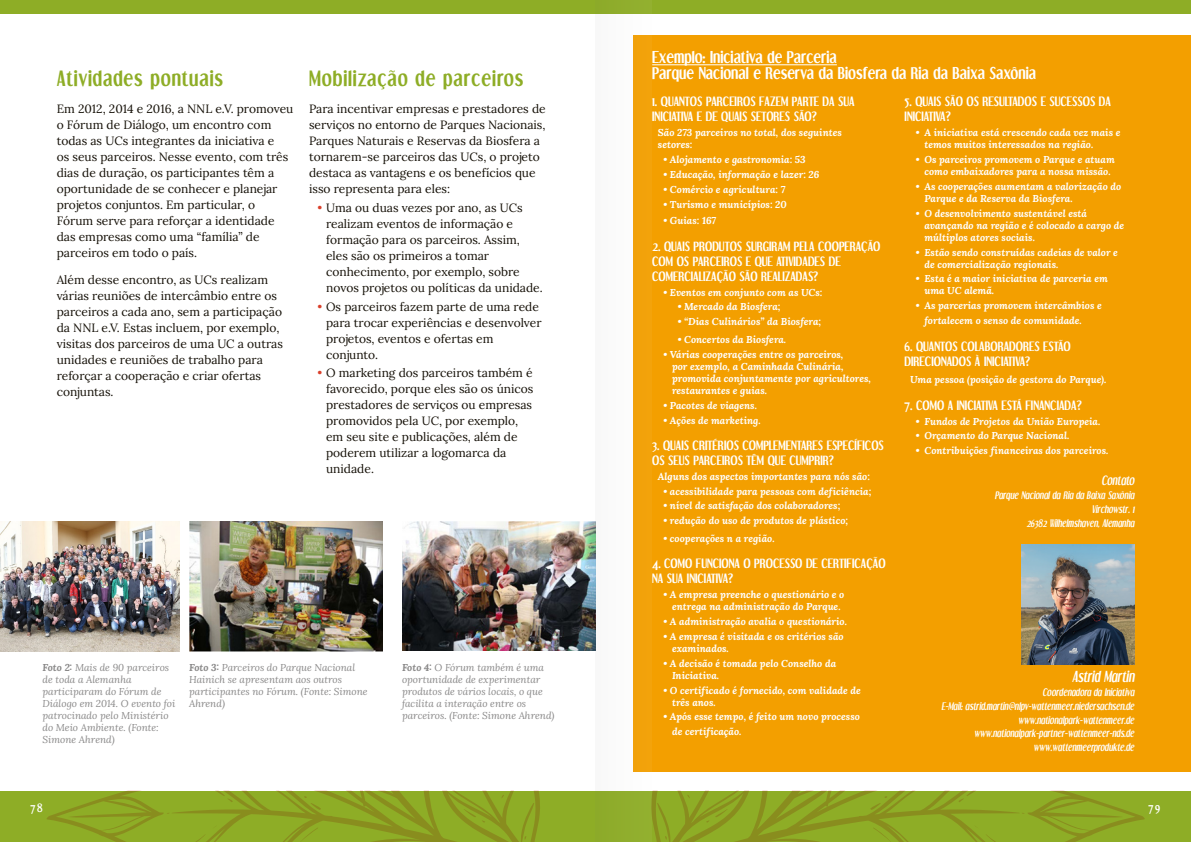
<style>
.page{position:relative;width:1191px;height:842px;background:#fff}
.page>*{position:absolute;margin:0;border:0;box-sizing:border-box;transform-origin:0 0}
.t1{font:700 18px "Dream Orphans";letter-spacing:.05em;color:#8ead26}
.t2{font:700 14px/16px "Dream Orphans";color:#fff}
.t3{font:italic 700 13px "Dream Orphans";color:#fff}
.t4{font:12px/16px "Lora";color:#140f06}
.t5{font:700 11px/15px "Dream Orphans";color:#fff}
.t6{font:italic 700 11px "Dream Orphans";color:#fff}
.t7{font:italic 10px/12px "Lora";color:#fff}
.t8{font:italic 10px/12px "Lora";color:#898888}
.t9{font:700 10px "Dream Orphans";color:#fff}
.t10{font:italic 700 9px/13.8px "Dream Orphans";color:#fff;text-align:right}
.s1{color:#da402b}
</style>
<div class="page">
<div style="left:595px;top:791px;width:596px;height:51px;background:#8ead26"></div>
<div style="left:595px;top:0;width:596px;height:14px;background:#8ead26"></div>
<div style="left:0;top:791px;width:595px;height:51px;background:#8ead26"></div>
<div style="left:0;top:0;width:595px;height:14px;background:#8ead26"></div>
<svg style="left:651px;top:791px;width:494px;height:51px"></svg>
<svg style="left:47px;top:791px;width:493px;height:51px"></svg>
<img style="left:0;top:522px;width:180px;height:129px">
<img style="left:189px;top:522px;width:194px;height:129px">
<img style="left:402px;top:522px;width:193px;height:129px">
<div style="left:633px;top:35px;width:558px;height:736px;background:#f39f00"></div>
<hr style="left:652px;top:65px;width:185px;height:1px;background:#fff">
<img style="left:1021px;top:545px;width:113px;height:120px">
<img style="left:595px;top:35px;width:56px;height:737px">
<h1 class="t1" style="left:57px;top:67px;width:168px">Atividades pontuais</h1>
<p class="t4" style="left:57px;top:100px;width:238px">Em 2012, 2014 e 2016, a NNL e.V. promoveu o Fórum de Diálogo, um encontro com todas as UCs integrantes da iniciativa e<br>os seus parceiros. Nesse evento, com três dias de duração, os participantes têm a oportunidade de se conhecer e planejar projetos conjuntos. Em particular, o Fórum serve para reforçar a identidade das empresas como uma “família” de parceiros em todo o país.</p>
<p class="t4" style="left:57px;top:271px;width:228px">Além desse encontro, as UCs realizam várias reuniões de intercâmbio entre os parceiros a cada ano, sem a participação da NNL e.V. Estas incluem, por exemplo, visitas dos parceiros de uma UC a outras unidades e reuniões de trabalho para reforçar a cooperação e criar ofertas conjuntas.</p>
<h1 class="t1" style="left:309px;top:67px;width:216px">Mobilização de parceiros</h1>
<p class="t4" style="left:309px;top:100px;width:238px">Para incentivar empresas e prestadores de serviços no entorno de Parques Nacionais, Parques Naturais e Reservas da Biosfera a tornarem-se parceiros das UCs, o projeto destaca as vantagens e os benefícios que isso representa para eles:</p>
<p class="t4" style="left:326px;top:199px;width:218px;text-indent:-9px"><span class="s1">•</span> Uma ou duas vezes por ano, as UCs realizam eventos de informação e formação para os parceiros. Assim, eles são os primeiros a tomar conhecimento, por exemplo, sobre novos projetos ou políticas da unidade.</p>
<p class="t4" style="left:326px;top:298px;width:217px;text-indent:-9px"><span class="s1">•</span> Os parceiros fazem parte de uma rede para trocar experiências e desenvolver projetos, eventos e ofertas em conjunto.</p>
<p class="t4" style="left:326px;top:364px;width:209px;text-indent:-9px"><span class="s1">•</span> O marketing dos parceiros também é favorecido, porque eles são os únicos prestadores de serviços ou empresas promovidos pela UC, por exemplo, em seu site e publicações, além de poderem utilizar a logomarca da unidade.</p>
<p class="t8" style="left:43px;top:661px;width:134px">Foto 2: Mais de 90 parceiros de toda a Alemanha participaram do Fórum de<br>Diálogo em 2014. O evento foi patrocinado pelo Ministério do Meio Ambiente. (Fonte:<br>Simone Ahrend)</p>
<p class="t8" style="left:189px;top:661px;width:180px">Foto 3: Parceiros do Parque Nacional<br>Hainich se apresentam aos outros participantes no Fórum. (Fonte: Simone<br>Ahrend)</p>
<p class="t8" style="left:402px;top:661px;width:154px">Foto 4: O Fórum também é uma oportunidade de experimentar produtos de vários locais, o que facilita a interação entre os parceiros. (Fonte: Simone Ahrend)</p>
<h2 class="t2" style="left:652px;top:49px;width:385px">Exemplo: Iniciativa de Parceria<br>Parque Nacional e Reserva da Biosfera da Ria da Baixa Saxônia</h2>
<p class="t5" style="left:652px;top:94px;width:204px">1. QUANTOS PARCEIROS FAZEM PARTE DA SUA<br>INICIATIVA E DE QUAIS SETORES SÃO?</p>
<p class="t7" style="left:658px;top:126px;width:185px">São 273 parceiros no total, dos seguintes setores:</p>
<p class="t7" style="left:663px;top:153px;width:144px">• Alojamento e gastronomia: 53</p>
<p class="t7" style="left:663px;top:168px;width:157px">• Educação, informação e lazer: 26</p>
<p class="t7" style="left:663px;top:183px;width:123px">• Comércio e agricultura: 7</p>
<p class="t7" style="left:663px;top:198px;width:125px">• Turismo e municípios: 20</p>
<p class="t7" style="left:663px;top:215px;width:54px">• Guias: 167</p>
<p class="t5" style="left:652px;top:239px;width:230px">2. QUAIS PRODUTOS SURGIRAM PELA COOPERAÇÃO<br>COM OS PARCEIROS E QUE ATIVIDADES DE<br>COMERCIALIZAÇÃO SÃO REALIZADAS?</p>
<p class="t7" style="left:663px;top:286px;width:160px">• Eventos em conjunto com as UCs:</p>
<p class="t7" style="left:677px;top:301px;width:104px">• Mercado da Biosfera;</p>
<p class="t7" style="left:677px;top:315px;width:145px">• “Dias Culinários” da Biosfera;</p>
<p class="t7" style="left:677px;top:333px;width:110px">• Concertos da Biosfera.</p>
<p class="t7" style="left:672px;top:348px;width:201px;text-indent:-8px">• Várias cooperações entre os parceiros,<br>por exemplo, a Caminhada Culinária, promovida conjuntamente por agricultores, restaurantes e guias.</p>
<p class="t7" style="left:663px;top:399px;width:95px">• Pacotes de viagens.</p>
<p class="t7" style="left:663px;top:414px;width:99px">• Ações de marketing.</p>
<p class="t5" style="left:652px;top:438px;width:233px">3. QUAIS CRITÉRIOS COMPLEMENTARES ESPECÍFICOS<br>OS SEUS PARCEIROS TÊM QUE CUMPRIR?</p>
<p class="t7" style="left:658px;top:470px;width:213px">Alguns dos aspectos importantes para nós são:</p>
<p class="t7" style="left:663px;top:485px;width:209px">• acessibilidade para pessoas com deficiência;</p>
<p class="t7" style="left:663px;top:500px;width:178px">• nível de satisfação dos colaboradores;</p>
<p class="t7" style="left:663px;top:514px;width:186px">• redução do uso de produtos de plástico;</p>
<p class="t7" style="left:663px;top:532px;width:113px">• cooperações n a região.</p>
<p class="t5" style="left:652px;top:556px;width:235px">4. COMO FUNCIONA O PROCESSO DE CERTIFICAÇÃO<br>NA SUA INICIATIVA?</p>
<p class="t7" style="left:663px;top:588px;width:182px;text-align:center">• A empresa preenche o questionário e o entrega na administração do Parque.</p>
<p class="t7" style="left:663px;top:615px;width:185px">• A administração avalia o questionário.</p>
<p class="t7" style="left:672px;top:630px;width:173px;text-indent:-8px">• A empresa é visitada e os critérios são examinados.</p>
<p class="t7" style="left:672px;top:657px;width:166px;text-indent:-8px">• A decisão é tomada pelo Conselho da<br>Iniciativa.</p>
<p class="t7" style="left:672px;top:684px;width:190px;text-indent:-8px">• O certificado é fornecido, com validade de três anos.</p>
<p class="t7" style="left:672px;top:709px;width:189px;line-height:15px;text-indent:-8px">• Após esse tempo, é feito um novo processo de certificação.</p>
<p class="t5" style="left:904px;top:94px;width:208px">5. QUAIS SÃO OS RESULTADOS E SUCESSOS DA<br>INICIATIVA?</p>
<p class="t7" style="left:924px;top:126px;width:197px;text-indent:-8px">• A iniciativa está crescendo cada vez mais e temos muitos interessados na região.</p>
<p class="t7" style="left:916px;top:153px;width:200px;text-align:center">• Os parceiros promovem o Parque e atuam como embaixadores para a nossa missão.</p>
<p class="t7" style="left:924px;top:180px;width:198px;text-indent:-8px">• As cooperações aumentam a valorização do<br>Parque e da Reserva da Biosfera.</p>
<p class="t7" style="left:924px;top:207px;width:201px;text-indent:-8px">• O desenvolvimento sustentável está avançando na região e é colocado a cargo de múltiplos atores sociais.</p>
<p class="t7" style="left:924px;top:246px;width:195px;text-indent:-8px">• Estão sendo construídas cadeias de valor e de comercialização regionais.</p>
<p class="t7" style="left:924px;top:273px;width:185px;text-indent:-8px">• Esta é a maior iniciativa de parceria em uma UC alemã.</p>
<p class="t7" style="left:924px;top:298px;width:179px;line-height:15px;text-indent:-8px">• As parcerias promovem intercâmbios e fortalecem o senso de comunidade.</p>
<p class="t5" style="left:904px;top:338px;width:168px">6. QUANTOS COLABORADORES ESTÃO<br>DIRECIONADOS À INICIATIVA?</p>
<p class="t7" style="left:910px;top:374px;width:198px">Uma pessoa (posição de gestora do Parque).</p>
<p class="t5" style="left:904px;top:398px;width:179px">7. COMO A INICIATIVA ESTÁ FINANCIADA?</p>
<p class="t7" style="left:916px;top:415px;width:186px">• Fundos de Projetos da União Europeia.</p>
<p class="t7" style="left:916px;top:430px;width:155px">• Orçamento do Parque Nacional.</p>
<p class="t7" style="left:916px;top:444px;width:194px">• Contribuições financeiras dos parceiros.</p>
<p class="t6" style="left:1101px;top:474px;width:34px">Contato</p>
<p class="t10" style="left:994px;top:488px;width:141px">Parque Nacional da Ria da Baixa Saxônia<br>Virchowstr. 1<br>26382 Wilhelmshaven, Alemanha</p>
<h3 class="t3" style="left:1072px;top:669px;width:64px">Astrid Martin</h3>
<p class="t10" style="left:941px;top:685px;width:194px">Coordenadora da Iniciativa<br>E-Mail: astrid.martin@nlpv-wattenmeer.niedersachsen.de www.nationalpark-wattenmeer.de www.nationalpark-partner-wattenmeer-nds.de www.wattenmeerprodukte.de</p>
<p class="t9" style="left:30px;top:801px;width:14px">78</p>
<p class="t9" style="left:1148px;top:801px;width:13px">79</p>
</div>
